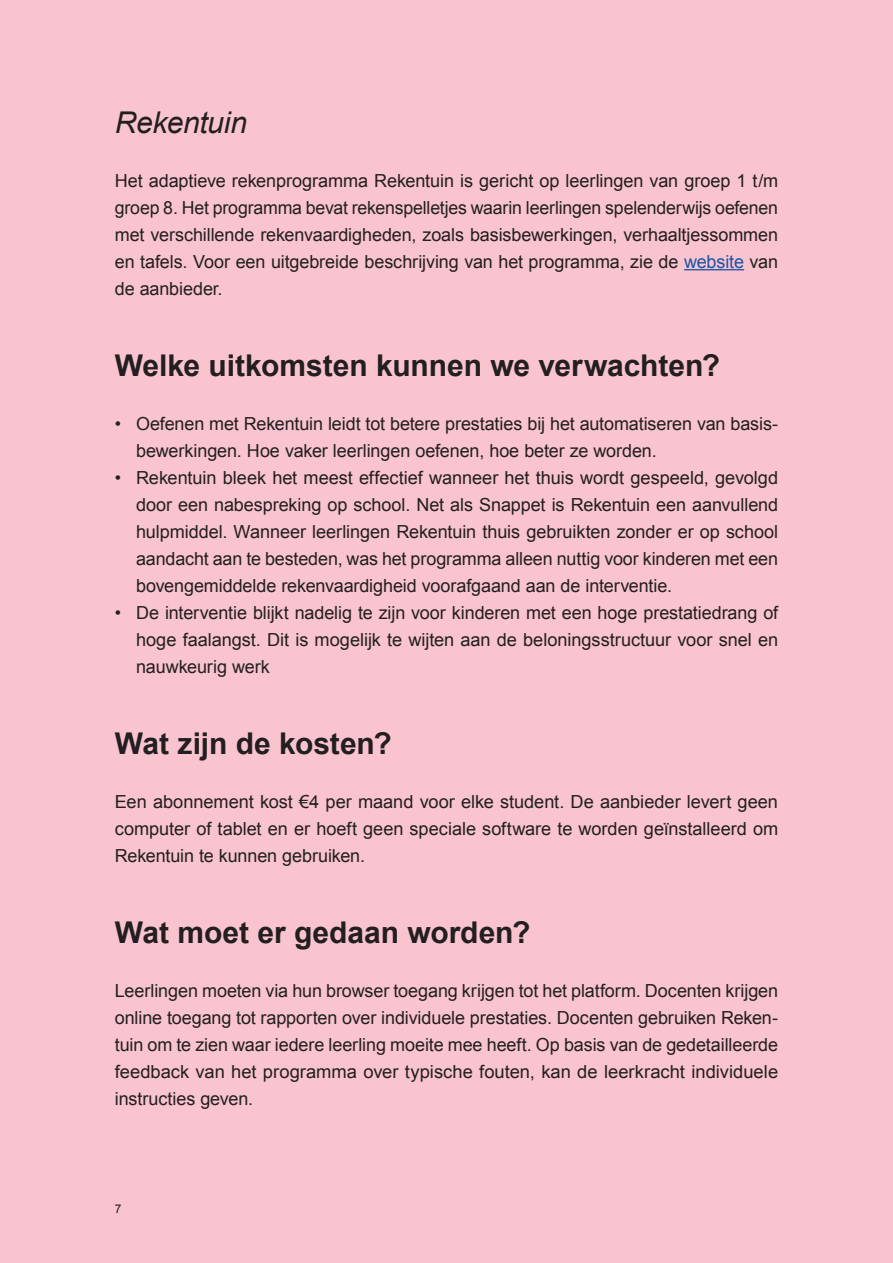
<style>
.page{position:relative;width:893px;height:1263px;background:#f9c4cf}
.page>*{position:absolute;margin:0;border:0;box-sizing:border-box;transform-origin:0 0}
.t1{font:700 30px "Arial";letter-spacing:-.005em;color:#231f20}
.t2{font:italic 30px "Arial";letter-spacing:-.01em;color:#231f20}
.t3{font:18px/27px "Arial";letter-spacing:-.005em;color:#231f20;text-align:justify}
.t4{font:12px "Arial";color:#231f20}
.s1{color:#1c55a5}
</style>
<div class="page">
<hr style="left:684px;top:269px;width:60px;height:1px;background:#1c55a5">
<h1 class="t2" style="left:115px;top:103px;width:134px">Rekentuin</h1>
<p class="t3" style="left:115px;top:167px;width:665px">Het adaptieve rekenprogramma Rekentuin is gericht op leerlingen van groep 1 t/m groep 8. Het programma bevat rekenspelletjes waarin leerlingen spelenderwijs oefenen met verschillende rekenvaardigheden, zoals basisbewerkingen, verhaaltjessommen en tafels. Voor een uitgebreide beschrijving van het programma, zie de <span class="s1">website</span> van de aanbieder.</p>
<h1 class="t1" style="left:115px;top:346px;width:607px">Welke uitkomsten kunnen we verwachten?</h1>
<p class="t3" style="left:136px;top:410px;width:644px;text-indent:-21px">• Oefenen met Rekentuin leidt tot betere prestaties bij het automatiseren van basis&shy;bewerkingen. Hoe vaker leerlingen oefenen, hoe beter ze worden.</p>
<p class="t3" style="left:136px;top:464px;width:644px;text-indent:-21px">• Rekentuin bleek het meest effectief wanneer het thuis wordt gespeeld, gevolgd door een nabespreking op school. Net als Snappet is Rekentuin een aanvullend hulpmiddel. Wanneer leerlingen Rekentuin thuis gebruikten zonder er op school aandacht aan te besteden, was het programma alleen nuttig voor kinderen met een bovengemiddelde rekenvaardigheid voorafgaand aan de interventie.</p>
<p class="t3" style="left:136px;top:599px;width:644px;text-indent:-21px">• De interventie blijkt nadelig te zijn voor kinderen met een hoge prestatiedrang of hoge faalangst. Dit is mogelijk te wijten aan de beloningsstructuur voor snel en nauwkeurig werk</p>
<h1 class="t1" style="left:115px;top:724px;width:278px">Wat zijn de kosten?</h1>
<p class="t3" style="left:115px;top:788px;width:665px">Een abonnement kost €4 per maand voor elke student. De aanbieder levert geen computer of tablet en er hoeft geen speciale software te worden geïnstalleerd om Rekentuin te kunnen gebruiken.</p>
<h1 class="t1" style="left:115px;top:913px;width:417px">Wat moet er gedaan worden?</h1>
<p class="t3" style="left:115px;top:977px;width:665px">Leerlingen moeten via hun browser toegang krijgen tot het platform. Docenten krijgen online toegang tot rapporten over individuele prestaties. Docenten gebruiken Reken&shy;tuin om te zien waar iedere leerling moeite mee heeft. Op basis van de gedetailleerde feedback van het programma over typische fouten, kan de leerkracht individuele instructies geven.</p>
<p class="t4" style="left:115px;top:1201px;width:8px">7</p>
</div>
